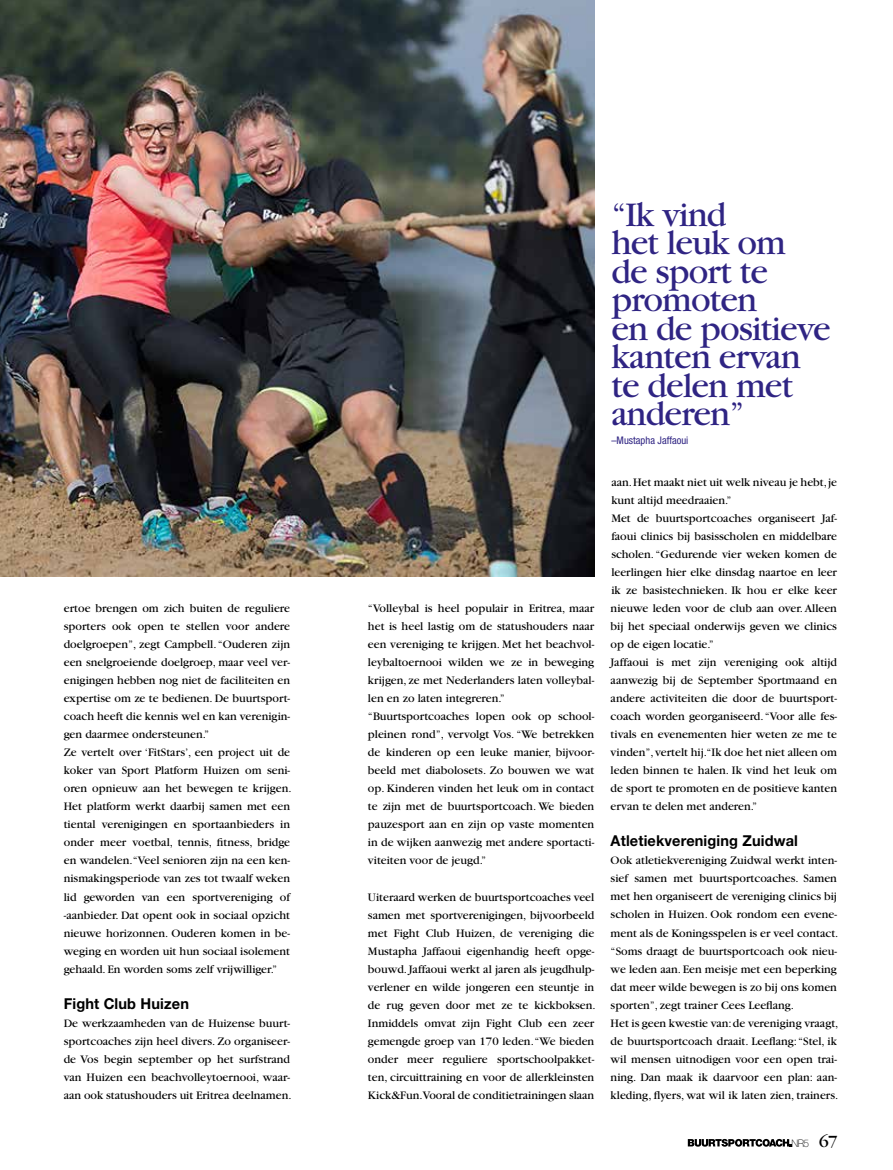
<style>
.page{position:relative;width:893px;height:1170px;background:#fff}
.page>*{position:absolute;margin:0;border:0;box-sizing:border-box;transform-origin:0 0}
.t1{font:36px/28.5px "Garamond";letter-spacing:-.025em;color:#2f2483}
.t2{font:18px "Garamond";color:#000}
.t3{font:700 15px "Helvetica Neue LT Std";letter-spacing:.01em;color:#000}
.t4{font:12px/18px "Garamond";color:#000}
.t5{font:condensed 10.5px "Helvetica Neue LT Std";color:#2f2483}
.t6{font:100 10.35px "Helvetica Neue LT Std";color:#000}
</style>
<div class="page">
<svg style="left:688px;top:1138px;width:104px;height:8px"></svg>
<img style="left:0;top:0;width:594px;height:576px">
<p class="t4" style="left:64px;top:599px;width:229px">ertoe brengen om zich buiten de reguliere sporters ook open te stellen voor andere doelgroepen”, zegt Campbell. “Ouderen zijn een snelgroeiende doelgroep, maar veel ver&shy;enigingen hebben nog niet de faciliteiten en expertise om ze te bedienen. De buurtsport&shy;coach heeft die kennis wel en kan verenigin&shy;gen daarmee ondersteunen.”<br>Ze vertelt over ‘FitStars’, een project uit de koker van Sport Platform Huizen om seni&shy;oren opnieuw aan het bewegen te krijgen.<br>Het platform werkt daarbij samen met een tiental verenigingen en sportaanbieders in onder meer voetbal, tennis, fitness, bridge en wandelen.“Veel senioren zijn na een ken&shy;nismakingsperiode van zes tot twaalf weken lid geworden van een sportvereniging of -aanbieder. Dat opent ook in sociaal opzicht nieuwe horizonnen. Ouderen komen in be&shy;weging en worden uit hun sociaal isolement gehaald. En worden soms zelf vrijwilliger.”</p>
<p class="t3" style="left:64px;top:993px;width:127px">Fight Club Huizen</p>
<p class="t4" style="left:64px;top:1013px;width:229px">De werkzaamheden van de Huizense buurt&shy;sportcoaches zijn heel divers. Zo organiseer&shy;de Vos begin september op het surfstrand van Huizen een beachvolleytoernooi, waar&shy;aan ook statushouders uit Eritrea deelnamen.</p>
<p class="t4" style="left:368px;top:599px;width:228px">“Volleybal is heel populair in Eritrea, maar het is heel lastig om de statushouders naar een vereniging te krijgen. Met het beachvol&shy;leybaltoernooi wilden we ze in beweging krijgen, ze met Nederlanders laten volleybal&shy;len en zo laten integreren.” “Buurtsportcoaches lopen ook op school&shy;pleinen rond”, vervolgt Vos. “We betrekken de kinderen op een leuke manier, bijvoor&shy;beeld met diabolosets. Zo bouwen we wat op. Kinderen vinden het leuk om in contact te zijn met de buurtsportcoach. We bieden pauzesport aan en zijn op vaste momenten in de wijken aanwezig met andere sportacti&shy;viteiten voor de jeugd.”</p>
<p class="t4" style="left:368px;top:887px;width:229px">Uiteraard werken de buurtsportcoaches veel samen met sportverenigingen, bijvoorbeeld met Fight Club Huizen, de vereniging die Mustapha Jaffaoui eigenhandig heeft opge&shy;bouwd. Jaffaoui werkt al jaren als jeugdhulp&shy;verlener en wilde jongeren een steuntje in de rug geven door met ze te kickboksen.<br>Inmiddels omvat zijn Fight Club een zeer gemengde groep van 170 leden.“We bieden onder meer reguliere sportschoolpakket&shy;ten, circuittraining en voor de allerkleinsten Kick&amp;Fun.Vooral de conditietrainingen slaan</p>
<h1 class="t1" style="left:611px;top:200px;width:221px">“Ik vind<br>het leuk om de sport te promoten<br>en de positieve kanten ervan te delen met anderen”</h1>
<p class="t5" style="left:611px;top:434px;width:79px">–Mustapha Jaffaoui</p>
<p class="t4" style="left:611px;top:473px;width:228px">aan. Het maakt niet uit welk niveau je hebt, je kunt altijd meedraaien.”<br>Met de buurtsportcoaches organiseert Jaf&shy;faoui clinics bij basisscholen en middelbare scholen. “Gedurende vier weken komen de leerlingen hier elke dinsdag naartoe en leer ik ze basistechnieken. Ik hou er elke keer nieuwe leden voor de club aan over. Alleen bij het speciaal onderwijs geven we clinics op de eigen locatie.”<br>Jaffaoui is met zijn vereniging ook altijd aanwezig bij de September Sportmaand en andere activiteiten die door de buurtsport&shy;coach worden georganiseerd. “Voor alle fes&shy;tivals en evenementen hier weten ze me te vinden”, vertelt hij.“Ik doe het niet alleen om leden binnen te halen. Ik vind het leuk om de sport te promoten en de positieve kanten ervan te delen met anderen.”</p>
<p class="t3" style="left:611px;top:831px;width:189px">Atletiekvereniging Zuidwal</p>
<p class="t4" style="left:611px;top:851px;width:229px">Ook atletiekvereniging Zuidwal werkt inten&shy;sief samen met buurtsportcoaches. Samen met hen organiseert de vereniging clinics bij scholen in Huizen. Ook rondom een evene&shy;ment als de Koningsspelen is er veel contact. “Soms draagt de buurtsportcoach ook nieu&shy;we leden aan. Een meisje met een beperking dat meer wilde bewegen is zo bij ons komen sporten”, zegt trainer Cees Leeflang.<br>Het is geen kwestie van: de vereniging vraagt, de buurtsportcoach draait. Leeflang: “Stel, ik wil mensen uitnodigen voor een open trai&shy;ning. Dan maak ik daarvoor een plan: aan&shy;kleding, flyers, wat wil ik laten zien, trainers.</p>
<p class="t6" style="left:792px;top:1136px;width:19px">NR5</p>
<h2 class="t2" style="left:819px;top:1131px;width:20px">67</h2>
</div>
